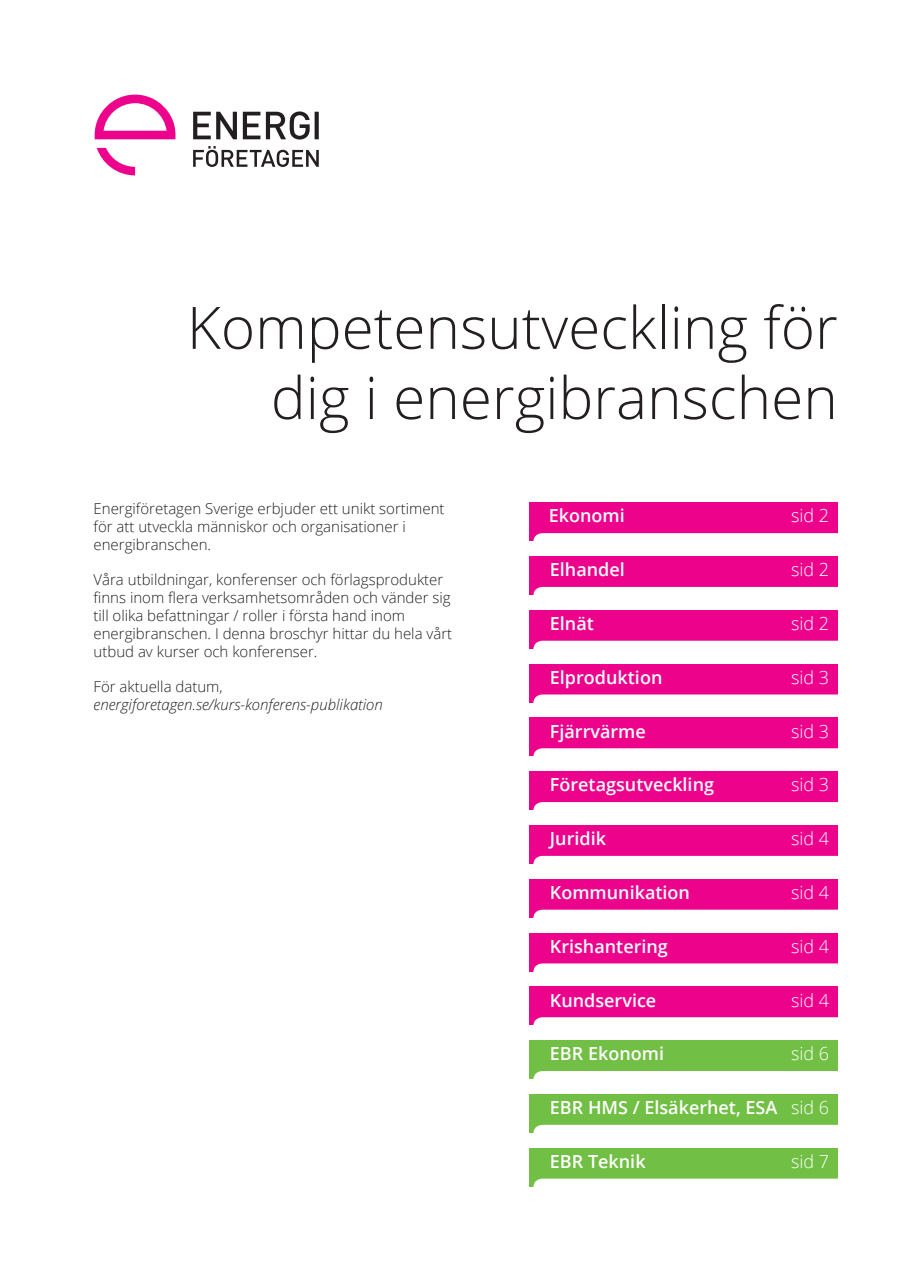
<style>
.page{position:relative;width:910px;height:1280px;background:#fff}
.page>*{position:absolute;margin:0;border:0;box-sizing:border-box;transform-origin:0 0}
.t1{font:300 58.5px/70.2px "Open Sans";color:#231f20;text-align:right}
.t2{font:600 18px "Open Sans";color:#fff}
.t3{font:300 18px "Open Sans";color:#fff}
.t4{font:300 15px/18px "Open Sans";color:#231f20}
.t5{font:italic 300 15px "Open Sans";color:#231f20}
.s1{font-weight:300}
</style>
<div class="page">
<svg style="left:193px;top:111px;width:126px;height:56px"></svg>
<svg style="left:95px;top:95px;width:80px;height:80px"></svg>
<div style="left:529px;top:503px;width:309px;height:38px;background:#ed028c"></div>
<div style="left:533px;top:533px;width:322px;height:23px;background:#fff;border-radius:9px"></div>
<div style="left:529px;top:556px;width:309px;height:39px;background:#ed028c"></div>
<div style="left:533px;top:587px;width:322px;height:23px;background:#fff;border-radius:9px"></div>
<div style="left:529px;top:610px;width:309px;height:38px;background:#ed028c"></div>
<div style="left:533px;top:641px;width:322px;height:22px;background:#fff;border-radius:9px"></div>
<div style="left:529px;top:825px;width:309px;height:39px;background:#ed028c"></div>
<div style="left:533px;top:856px;width:322px;height:22px;background:#fff;border-radius:9px"></div>
<div style="left:529px;top:879px;width:309px;height:38px;background:#ed028c"></div>
<div style="left:533px;top:910px;width:322px;height:22px;background:#fff;border-radius:9px"></div>
<div style="left:529px;top:1148px;width:309px;height:38px;background:#71bf44"></div>
<div style="left:533px;top:1178px;width:322px;height:23px;background:#fff;border-radius:9px"></div>
<div style="left:529px;top:664px;width:309px;height:38px;background:#ed028c"></div>
<div style="left:533px;top:694px;width:322px;height:23px;background:#fff;border-radius:9px"></div>
<div style="left:529px;top:718px;width:309px;height:38px;background:#ed028c"></div>
<div style="left:533px;top:748px;width:322px;height:23px;background:#fff;border-radius:9px"></div>
<div style="left:529px;top:772px;width:309px;height:38px;background:#ed028c"></div>
<div style="left:533px;top:802px;width:322px;height:23px;background:#fff;border-radius:9px"></div>
<div style="left:529px;top:933px;width:309px;height:38px;background:#ed028c"></div>
<div style="left:533px;top:963px;width:322px;height:23px;background:#fff;border-radius:9px"></div>
<div style="left:529px;top:987px;width:309px;height:38px;background:#ed028c"></div>
<div style="left:533px;top:1017px;width:322px;height:23px;background:#fff;border-radius:9px"></div>
<div style="left:529px;top:1040px;width:309px;height:39px;background:#71bf44"></div>
<div style="left:533px;top:1071px;width:322px;height:23px;background:#fff;border-radius:9px"></div>
<div style="left:529px;top:1094px;width:309px;height:38px;background:#71bf44"></div>
<div style="left:533px;top:1125px;width:322px;height:22px;background:#fff;border-radius:9px"></div>
<h1 class="t1" style="left:187px;top:291px;width:652px">Kompetensutveckling för dig i energibranschen</h1>
<p class="t4" style="left:94px;top:499px;width:353px">Energiföretagen Sverige erbjuder ett unikt sortiment för att utveckla människor och organisationer i energibranschen.</p>
<p class="t4" style="left:94px;top:570px;width:360px">Våra utbildningar, konferenser och förlagsprodukter finns inom flera verksamhetsområden och vänder sig till olika befattningar / roller i första hand inom energibranschen. I denna broschyr hittar du hela vårt utbud av kurser och konferenser.</p>
<p class="t4" style="left:94px;top:677px;width:131px">För aktuella datum,</p>
<p class="t5" style="left:94px;top:694px;width:291px">energiforetagen.se/kurs-konferens-publikation</p>
<p class="t2" style="left:549px;top:504px;width:77px">Ekonomi</p>
<p class="t3" style="left:791px;top:504px;width:40px">sid 2</p>
<p class="t2" style="left:550px;top:557px;width:76px">Elhandel</p>
<p class="t3" style="left:791px;top:557px;width:40px">sid 2</p>
<p class="t2" style="left:550px;top:611px;width:46px">Elnät</p>
<p class="t3" style="left:791px;top:611px;width:40px">sid 2</p>
<p class="t2" style="left:550px;top:665px;width:114px">Elproduktion</p>
<p class="t3" style="left:791px;top:665px;width:40px">sid 3</p>
<p class="t2" style="left:550px;top:719px;width:97px">Fjärrvärme</p>
<p class="t3" style="left:791px;top:719px;width:40px">sid 3</p>
<p class="t2" style="left:550px;top:772px;width:166px">Företagsutveckling</p>
<p class="t3" style="left:791px;top:772px;width:40px">sid 3</p>
<p class="t2" style="left:550px;top:826px;width:58px">Juridik</p>
<p class="t3" style="left:791px;top:826px;width:40px">sid 4</p>
<p class="t2" style="left:550px;top:880px;width:142px">Kommunikation</p>
<p class="t3" style="left:791px;top:880px;width:40px">sid 4</p>
<p class="t2" style="left:550px;top:934px;width:120px">Krishantering</p>
<p class="t3" style="left:791px;top:934px;width:40px">sid 4</p>
<p class="t2" style="left:550px;top:988px;width:108px">Kundservice</p>
<p class="t3" style="left:791px;top:988px;width:40px">sid 4</p>
<p class="t2" style="left:550px;top:1041px;width:116px">EBR Ekonomi</p>
<p class="t3" style="left:791px;top:1041px;width:40px">sid 6</p>
<p class="t2" style="left:550px;top:1095px;width:281px">EBR HMS / Elsäkerhet, ESA <span class="s1">sid 6</span></p>
<p class="t2" style="left:550px;top:1149px;width:97px">EBR Teknik</p>
<p class="t3" style="left:791px;top:1149px;width:40px">sid 7</p>
</div>
